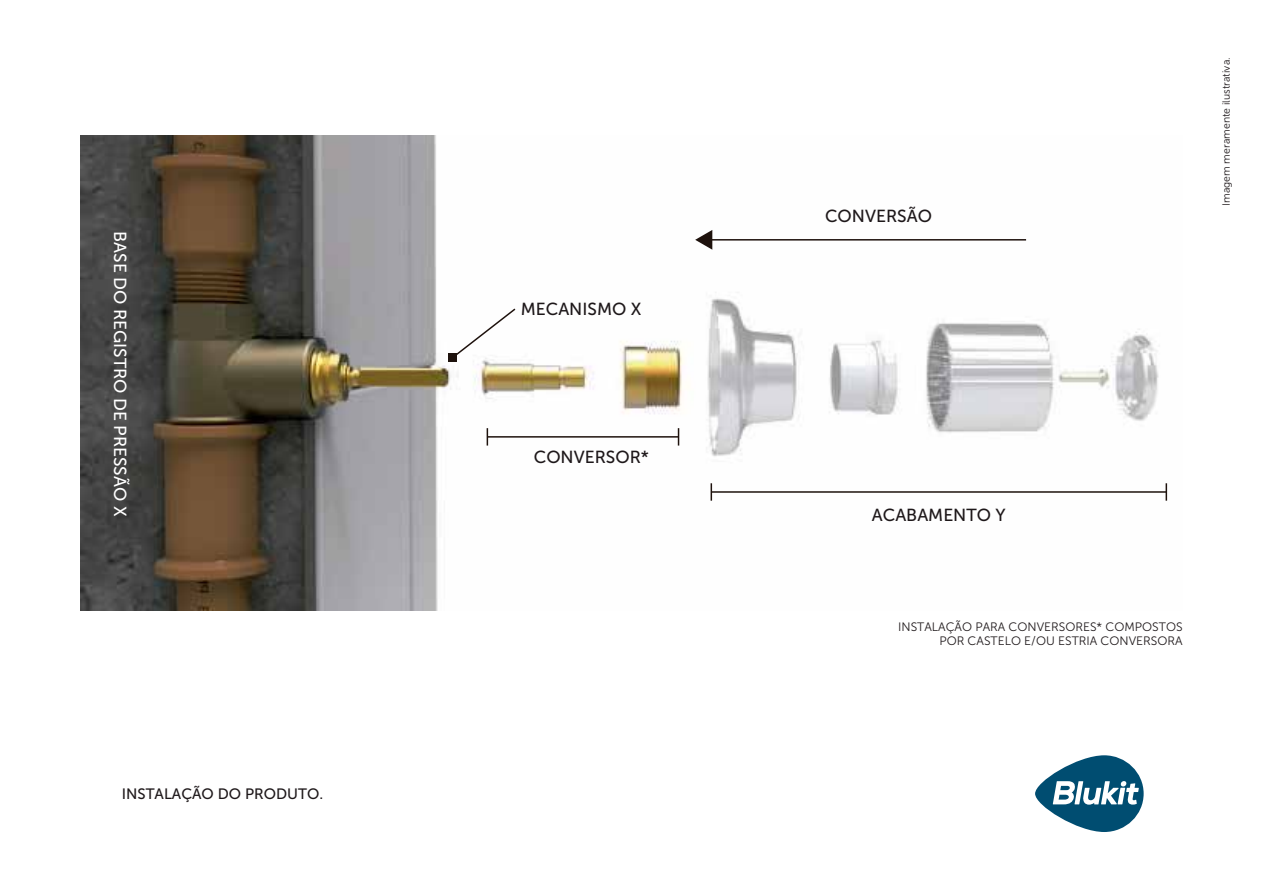
<style>
.page{position:relative;width:1263px;height:893px;background:#fff}
.page>*{position:absolute;margin:0;border:0;box-sizing:border-box;transform-origin:0 0}
.t1{font:17.4px "Museo Sans 500";color:#1e181a}
.t2{font:17.4px "Museo Sans 500";color:#fff}
.t3{font:15px "Museo Sans 500";color:#1e181a}
.t4{font:12.15px/14.5px "Museo Sans 300";color:#1e181a;text-align:right}
.t5{font:10.5px "Museo Sans 300";color:#1e181a}
</style>
<div class="page">
<svg style="left:1035px;top:755px;width:108px;height:77px"></svg>
<img style="left:80px;top:136px;width:1088px;height:474px">
<svg style="left:450px;top:307px;width:67px;height:53px"></svg>
<div style="left:448px;top:354px;width:8px;height:8px;background:#1e120d"></div>
<hr style="left:487px;top:436px;width:191px;height:2px;background:#1e120d">
<svg style="left:487px;top:428px;width:1px;height:18px"></svg>
<svg style="left:678px;top:428px;width:1px;height:18px"></svg>
<hr style="left:711px;top:491px;width:455px;height:2px;background:#1e120d">
<svg style="left:710px;top:483px;width:2px;height:18px"></svg>
<svg style="left:1165px;top:483px;width:2px;height:18px"></svg>
<hr style="left:711px;top:239px;width:315px;height:2px;background:#1e120d">
<svg style="left:695px;top:230px;width:17px;height:20px"></svg>
<h1 class="t2" style="left:130px;top:231px;width:287px;rotate:90deg">BASE DO REGISTRO DE PRESSÃO X</h1>
<p class="t3" style="left:122px;top:785px;width:203px">INSTALAÇÃO DO PRODUTO.</p>
<h1 class="t1" style="left:521px;top:300px;width:122px">MECANISMO X</h1>
<h1 class="t1" style="left:534px;top:448px;width:117px">CONVERSOR*</h1>
<h1 class="t1" style="left:825px;top:206px;width:108px">CONVERSÃO</h1>
<p class="t5" style="left:1220px;top:206px;width:150px;rotate:-90deg">Imagem meramente ilustrativa.</p>
<h1 class="t1" style="left:872px;top:506px;width:135px">ACABAMENTO Y</h1>
<p class="t4" style="left:898px;top:619px;width:286px">INSTALAÇÃO PARA CONVERSORES* COMPOSTOS<br>POR CASTELO E/OU ESTRIA CONVERSORA</p>
</div>
